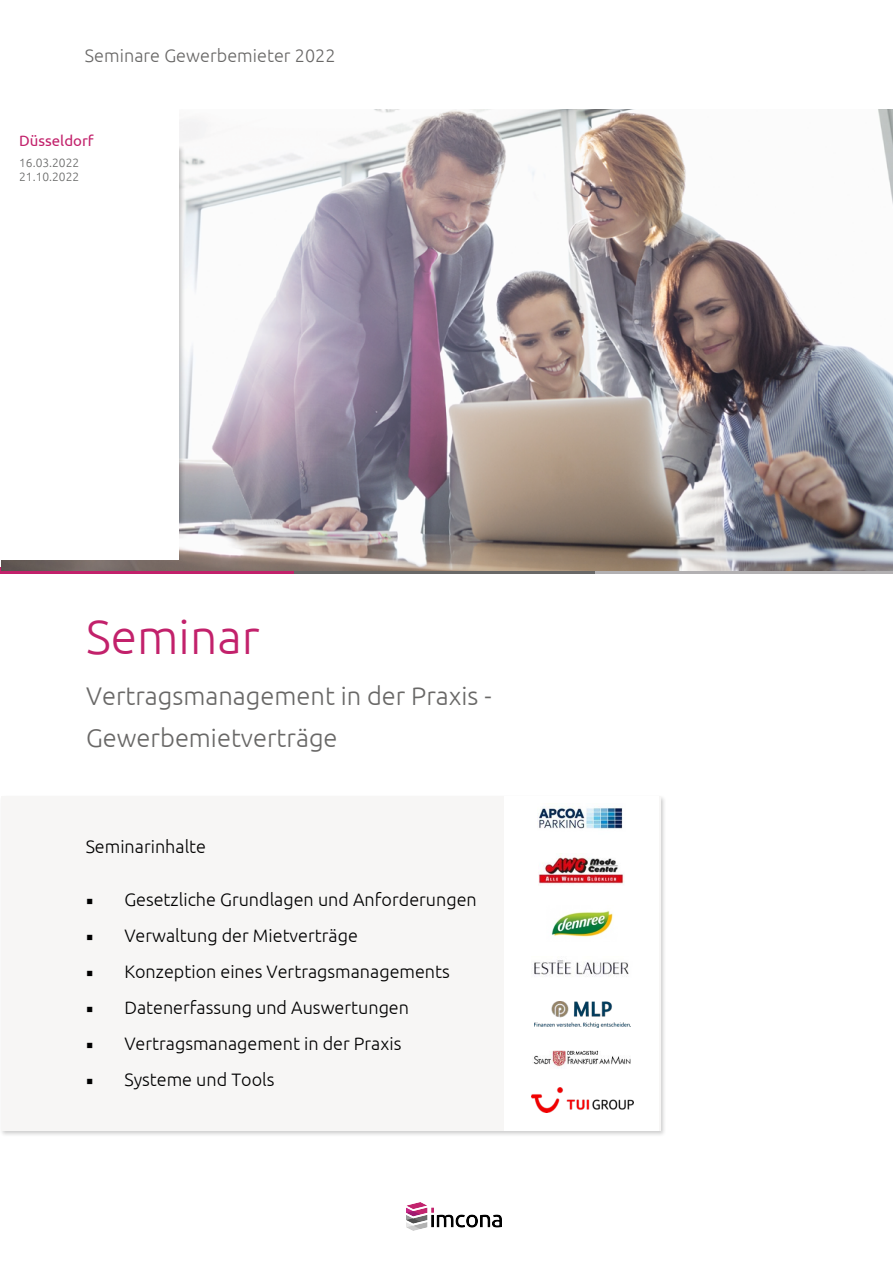
<style>
.page{position:relative;width:893px;height:1263px;background:#fff}
.page>*{position:absolute;margin:0;border:0;box-sizing:border-box;transform-origin:0 0}
.t1{font:300 48px "Ubuntu";color:#c2216b}
.t2{font:300 25.5px/42px "Ubuntu";color:#696867}
.t3{font:300 18px "Ubuntu";color:#000}
.t4{font:300 18px "Ubuntu";color:#696867}
.t5{font:15px "Ubuntu";color:#c2216b}
.t6{font:300 12px/14.4px "Ubuntu";color:#666766}
.s1{font-family:"Minion Pro";font-weight:400}
</style>
<div class="page">
<div style="left:0;top:794px;width:666px;height:343px;background:#000;opacity:.2"></div>
<div style="left:1px;top:796px;width:659px;height:335px;background:#f7f6f5"></div>
<svg style="left:0;top:567px;width:294px;height:6px"></svg>
<svg style="left:294px;top:570px;width:301px;height:3px"></svg>
<svg style="left:595px;top:570px;width:298px;height:3px"></svg>
<img style="left:1px;top:109px;width:892px;height:461px">
<div style="left:0;top:145px;width:185px;height:383px;background:#000;opacity:.2"></div>
<div style="left:0;top:108px;width:179px;height:451px;background:#fff"></div>
<div style="left:505px;top:796px;width:154px;height:335px;background:#fff"></div>
<img style="left:537px;top:807px;width:86px;height:22px">
<img style="left:538px;top:853px;width:86px;height:31px">
<img style="left:551px;top:910px;width:62px;height:27px">
<img style="left:534px;top:960px;width:95px;height:17px">
<img style="left:534px;top:1001px;width:96px;height:26px">
<img style="left:533px;top:1050px;width:98px;height:18px">
<img style="left:531px;top:1087px;width:102px;height:25px">
<img style="left:407px;top:1202px;width:94px;height:29px">
<p class="t4" style="left:85px;top:45px;width:252px">Seminare Gewerbemieter 2022</p>
<p class="t5" style="left:19px;top:132px;width:76px">Düsseldorf</p>
<p class="t6" style="left:19px;top:155px;width:62px">16.03.2022<br>21.10.2022</p>
<h1 class="t1" style="left:86px;top:608px;width:175px">Seminar</h1>
<h2 class="t2" style="left:86px;top:674px;width:407px">Vertragsmanagement in der Praxis -<br>Gewerbemietverträge</h2>
<p class="t3" style="left:86px;top:835px;width:122px">Seminarinhalte</p>
<p class="t3" style="left:86px;top:889px;width:392px"><span class="s1">■</span> Gesetzliche Grundlagen und Anforderungen</p>
<p class="t3" style="left:86px;top:925px;width:273px"><span class="s1">■</span> Verwaltung der Mietverträge</p>
<p class="t3" style="left:86px;top:961px;width:365px"><span class="s1">■</span> Konzeption eines Vertragsmanagements</p>
<p class="t3" style="left:86px;top:997px;width:324px"><span class="s1">■</span> Datenerfassung und Auswertungen</p>
<p class="t3" style="left:86px;top:1033px;width:317px"><span class="s1">■</span> Vertragsmanagement in der Praxis</p>
<p class="t3" style="left:86px;top:1069px;width:190px"><span class="s1">■</span> Systeme und Tools</p>
</div>
